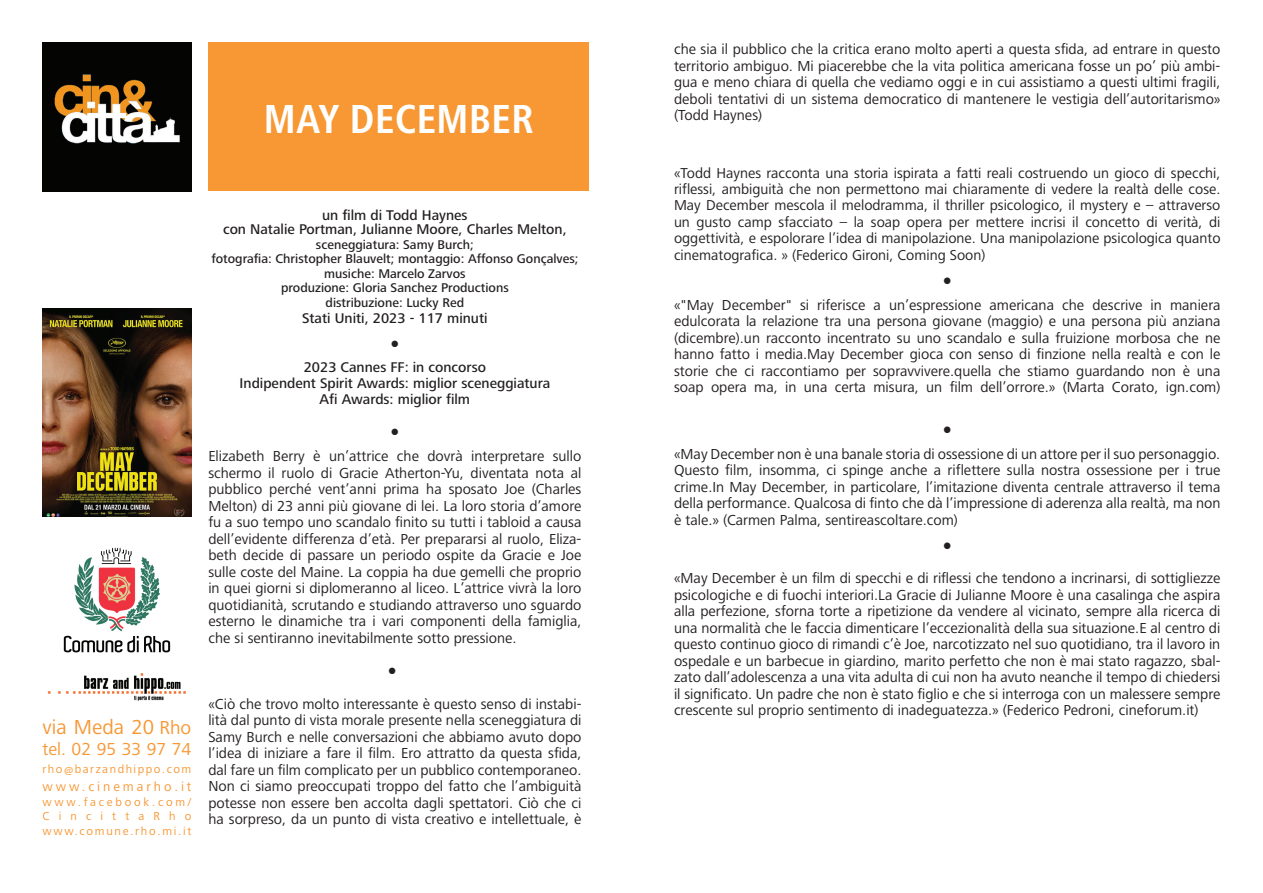
<style>
.page{position:relative;width:1263px;height:893px;background:#fff}
.page>*{position:absolute;margin:0;border:0;box-sizing:border-box;transform-origin:0 0}
.t1{font:700 condensed 42px "Frutiger Next LT";color:#fff}
.t2{font:21px "Frutiger Next LT";color:#f79834}
.t3{font:18px "Frutiger Next LT";color:#f79834}
.t4{font:15px/16.5px "Frutiger Next LT";color:#231f20;text-align:justify}
.t5{font:15px "Trebuchet MS";color:#231f20}
.t6{font:14.85px/16.4px "Frutiger Next LT";color:#231f20;text-align:justify}
.t7{font:14.7px "Trebuchet MS";color:#231f20}
.t8{font:500 14.55px/16px "Frutiger Next LT";color:#231f20;text-align:center}
.t9{font:13.5px "Frutiger Next LT";letter-spacing:.22em;color:#f79834}
.t10{font:500 13.05px/14.5px "Frutiger Next LT";color:#231f20;text-align:center}
.t11{font:12px/14.4px "Frutiger Next LT";letter-spacing:.14em;color:#f79834;text-align:justify}
.s1{font-size:19.5px}
</style>
<div class="page">
<div style="left:208px;top:43px;width:381px;height:148px;background:#f79834"></div>
<img style="left:43px;top:308px;width:148px;height:209px">
<img style="left:47px;top:547px;width:139px;height:154px">
<img style="left:43px;top:43px;width:148px;height:148px">
<h1 class="t1" style="left:263px;top:96px;width:272px">MAY DECEMBER</h1>
<h2 class="t2" style="left:43px;top:715px;width:150px">via Meda 20 <span class="s1">Rho</span></h2>
<p class="t3" style="left:43px;top:739px;width:150px">tel. 02 95 33 97 74</p>
<p class="t11" style="left:43px;top:762px;width:150px">rho@barzandhippo.com</p>
<p class="t9" style="left:43px;top:779px;width:150px">www.cinemarho.it</p>
<p class="t11" style="left:43px;top:795px;width:150px">www.facebook.com/ CincittaRho www.comune.rho.mi.it</p>
<p class="t8" style="left:223px;top:208px;width:345px;line-height:14.5px">un film di Todd Haynes<br>con Natalie Portman, Julianne Moore, Charles Melton,</p>
<p class="t10" style="left:211px;top:237px;width:369px">sceneggiatura: Samy Burch;<br>fotografia: Christopher Blauvelt; montaggio: Affonso Gonçalves; musiche: Marcelo Zarvos<br>produzione: Gloria Sanchez Productions<br>distribuzione: Lucky Red</p>
<p class="t8" style="left:302px;top:310px;width:187px">Stati Uniti, 2023 - 117 minuti</p>
<p class="t7" style="left:390px;top:333px;width:10px">●</p>
<p class="t8" style="left:240px;top:359px;width:312px">2023 Cannes FF: in concorso<br>Indipendent Spirit Awards: miglior sceneggiatura<br>Afi Awards: miglior film</p>
<p class="t7" style="left:390px;top:422px;width:10px">●</p>
<p class="t4" style="left:208px;top:448px;width:375px">Elizabeth Berry è un’attrice che dovrà interpretare sullo schermo il ruolo di Gracie Atherton-Yu, diventata nota al pubblico perché vent’anni prima ha sposato Joe (Charles Melton) di 23 anni più giovane di lei. La loro storia d’amore fu a suo tempo uno scandalo finito su tutti i tabloid a causa dell’evidente differenza d’età. Per prepararsi al ruolo, Eliza&shy;beth decide di passare un periodo ospite da Gracie e Joe sulle coste del Maine. La coppia ha due gemelli che proprio in quei giorni si diplomeranno al liceo. L’attrice vivrà la loro quotidianità, scrutando e studiando attraverso uno sguardo esterno le dinamiche tra i vari componenti della famiglia, che si sentiranno inevitabilmente sotto pressione.</p>
<p class="t7" style="left:388px;top:661px;width:10px">●</p>
<p class="t4" style="left:208px;top:695px;width:375px">«Ciò che trovo molto interessante è questo senso di instabi&shy;lità dal punto di vista morale presente nella sceneggiatura di Samy Burch e nelle conversazioni che abbiamo avuto dopo l’idea di iniziare a fare il film. Ero attratto da questa sfida, dal fare un film complicato per un pubblico contemporaneo.<br>Non ci siamo preoccupati troppo del fatto che l’ambiguità potesse non essere ben accolta dagli spettatori. Ciò che ci ha sorpreso, da un punto di vista creativo e intellettuale, è</p>
<p class="t4" style="left:674px;top:41px;width:548px">che sia il pubblico che la critica erano molto aperti a questa sfida, ad entrare in questo territorio ambiguo. Mi piacerebbe che la vita politica americana fosse un po’ più ambi&shy;gua e meno chiara di quella che vediamo oggi e in cui assistiamo a questi ultimi fragili, deboli tentativi di un sistema democratico di mantenere le vestigia dell’autoritarismo» (Todd Haynes)</p>
<p class="t6" style="left:674px;top:165px;width:548px">«Todd Haynes racconta una storia ispirata a fatti reali costruendo un gioco di specchi, riflessi, ambiguità che non permettono mai chiaramente di vedere la realtà delle cose.<br>May December mescola il melodramma, il thriller psicologico, il mystery e – attraverso un gusto camp sfacciato – la soap opera per mettere incrisi il concetto di verità, di oggettività, e espolorare l’idea di manipolazione. Una manipolazione psicologica quanto cinematografica. » (Federico Gironi, Coming Soon)</p>
<p class="t5" style="left:943px;top:270px;width:11px">●</p>
<p class="t4" style="left:674px;top:296px;width:548px">«"May December" si riferisce a un’espressione americana che descrive in maniera edulcorata la relazione tra una persona giovane (maggio) e una persona più anziana (dicembre).un racconto incentrato su uno scandalo e sulla fruizione morbosa che ne hanno fatto i media.May December gioca con senso di finzione nella realtà e con le storie che ci raccontiamo per sopravvivere.quella che stiamo guardando non è una soap opera ma, in una certa misura, un film dell’orrore.» (Marta Corato, ign.com)</p>
<p class="t5" style="left:943px;top:419px;width:11px">●</p>
<p class="t4" style="left:674px;top:445px;width:548px">«May December non è una banale storia di ossessione di un attore per il suo personaggio.<br>Questo film, insomma, ci spinge anche a riflettere sulla nostra ossessione per i true crime.In May December, in particolare, l’imitazione diventa centrale attraverso il tema della performance. Qualcosa di finto che dà l’impressione di aderenza alla realtà, ma non è tale.» (Carmen Palma, sentireascoltare.com)</p>
<p class="t5" style="left:943px;top:535px;width:11px">●</p>
<p class="t4" style="left:674px;top:570px;width:548px">«May December è un film di specchi e di riflessi che tendono a incrinarsi, di sottigliezze psicologiche e di fuochi interiori.La Gracie di Julianne Moore è una casalinga che aspira alla perfezione, sforna torte a ripetizione da vendere al vicinato, sempre alla ricerca di una normalità che le faccia dimenticare l’eccezionalità della sua situazione.E al centro di questo continuo gioco di rimandi c’è Joe, narcotizzato nel suo quotidiano, tra il lavoro in ospedale e un barbecue in giardino, marito perfetto che non è mai stato ragazzo, sbal&shy;zato dall’adolescenza a una vita adulta di cui non ha avuto neanche il tempo di chiedersi il significato. Un padre che non è stato figlio e che si interroga con un malessere sempre crescente sul proprio sentimento di inadeguatezza.» (Federico Pedroni, cineforum.it)</p>
</div>
